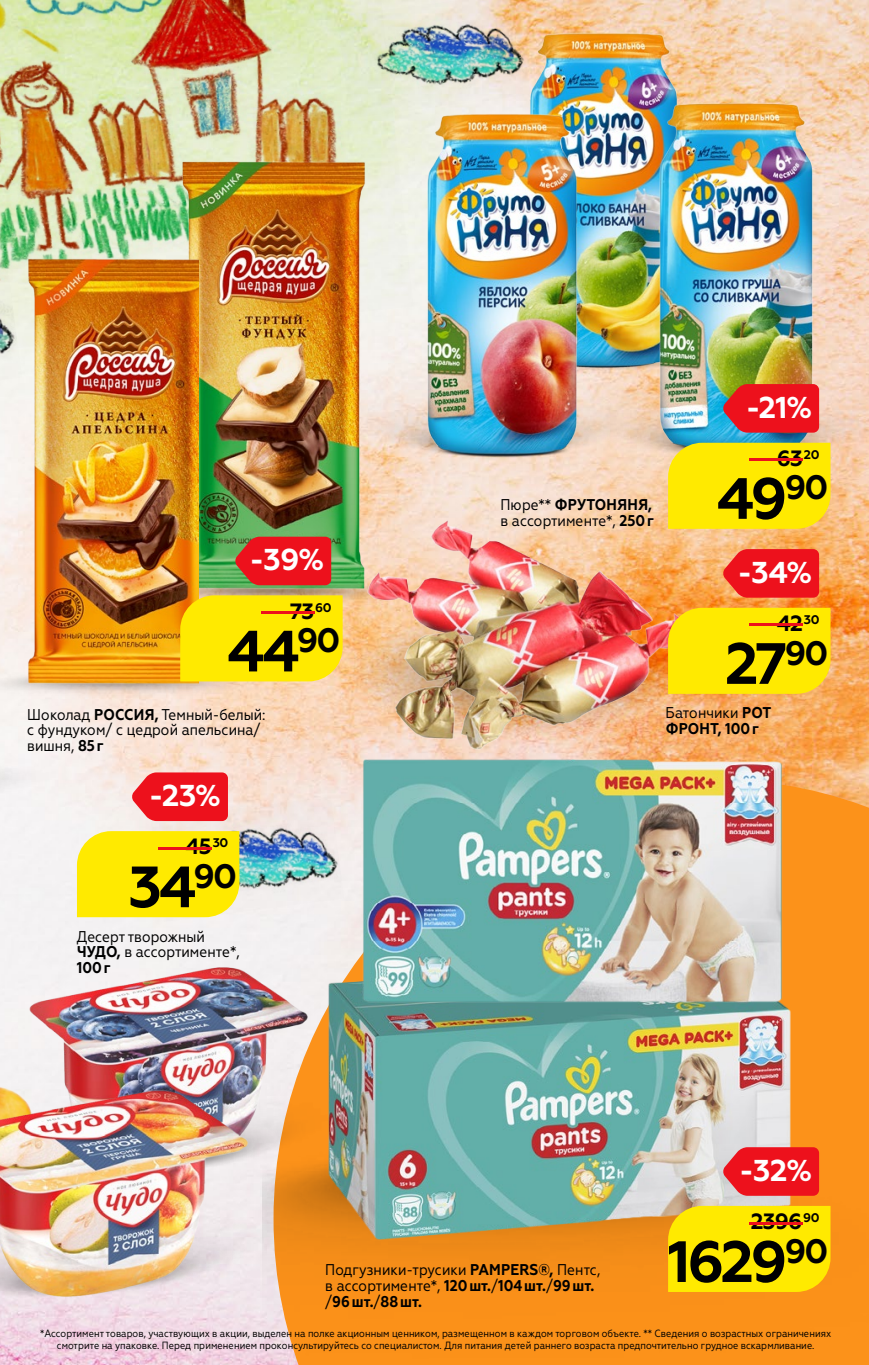
<style>
.page{position:relative;width:869px;height:1365px;background:#fff}
.page>*{position:absolute;margin:0;border:0;box-sizing:border-box;transform-origin:0 0}
.t1{font:700 58.1px "Geometria";letter-spacing:-.065em;color:#000}
.t2{font:700 30.1px "Geometria";color:#fff}
.t3{font:700 22.05px "Geometria";letter-spacing:-.03em;color:#000}
.t4{font:15.58px/15.8px "Geometria Narrow";color:#000}
.t5{font:700 15.58px/15.8px "Geometria Narrow";letter-spacing:.01em;color:#000}
.t6{font:700 12.42px "Geometria";letter-spacing:-.03em;color:#000}
.t7{font:10.5px/12.2px "Geometria Narrow";color:#000;text-align:center}
.s1{font-size:22.05px;color:#ed111c}
.s2{font-weight:700}
.s3{font-weight:400}
</style>
<div class="page">
<img style="left:0;top:0;width:868px;height:1364px">
<svg style="left:273px;top:779px;width:595px;height:585px;background:#fa9e37"></svg>
<img style="left:262px;top:1144px;width:606px;height:213px">
<img style="left:4px;top:370px;width:17px;height:34px">
<img style="left:413px;top:0;width:117px;height:107px">
<img style="left:0;top:0;width:413px;height:370px">
<img style="left:315px;top:957px;width:489px;height:285px">
<img style="left:350px;top:752px;width:444px;height:255px">
<img style="left:424px;top:26px;width:353px;height:81px">
<img style="left:379px;top:377px;width:33px;height:61px">
<img style="left:412px;top:107px;width:215px;height:331px">
<img style="left:566px;top:377px;width:302px;height:82px">
<img style="left:627px;top:98px;width:197px;height:344px">
<img style="left:158px;top:155px;width:221px;height:439px">
<img style="left:4px;top:662px;width:269px;height:37px">
<img style="left:21px;top:251px;width:177px;height:439px">
<img style="left:302px;top:590px;width:435px;height:168px">
<img style="left:350px;top:438px;width:353px;height:363px">
<img style="left:311px;top:1053px;width:66px;height:134px">
<img style="left:22px;top:921px;width:289px;height:249px">
<img style="left:0;top:1028px;width:58px;height:12px">
<img style="left:254px;top:1170px;width:64px;height:134px">
<img style="left:0;top:1040px;width:254px;height:303px">
<div style="left:0;top:733px;width:99px;height:117px;background:#f6f3f2"></div>
<img style="left:0;top:334px;width:4px;height:480px">
<img style="left:151px;top:796px;width:193px;height:125px">
<div style="left:667px;top:607px;width:163px;height:86px;background:#ffea00"></div>
<svg style="left:722px;top:549px;width:96px;height:48px;background:#ee2225"></svg>
<div style="left:77px;top:831px;width:162px;height:86px;background:#ffea00"></div>
<svg style="left:131px;top:772px;width:97px;height:49px;background:#ee2831"></svg>
<div style="left:667px;top:442px;width:163px;height:87px;background:#ffea00"></div>
<svg style="left:722px;top:384px;width:96px;height:48px;background:#dd2027"></svg>
<div style="left:180px;top:595px;width:162px;height:86px;background:#ffea00"></div>
<svg style="left:235px;top:536px;width:96px;height:49px;background:#dd2122"></svg>
<div style="left:667px;top:1205px;width:163px;height:86px;background:#ffea00"></div>
<svg style="left:722px;top:1147px;width:96px;height:48px;background:#ea252e"></svg>
<h2 class="t2" style="left:745px;top:389px;width:68px">-21%</h2>
<h2 class="t2" style="left:249px;top:542px;width:76px">-39%</h2>
<p class="t6" style="left:245px;top:599px;width:88px"><span class="s1">-</span>60</p>
<h3 class="t3" style="left:289px;top:597px;width:26px">73</h3>
<h1 class="t1" style="left:227px;top:616px;width:115px">44<sup>90</sup></h1>
<h3 class="t4" style="left:500px;top:496px;width:155px">Пюре** <span class="s2">ФРУТОНЯНЯ, </span>в ассортименте*, <span class="s2">250г</span></h3>
<p class="t6" style="left:732px;top:447px;width:88px"><span class="s1">-</span>20</p>
<h3 class="t3" style="left:776px;top:445px;width:28px">63</h3>
<h1 class="t1" style="left:716px;top:464px;width:113px">49<sup>90</sup></h1>
<h2 class="t2" style="left:737px;top:554px;width:76px">-34%</h2>
<p class="t6" style="left:732px;top:612px;width:88px"><span class="s1">-</span>30</p>
<h3 class="t3" style="left:776px;top:610px;width:28px">42</h3>
<h1 class="t1" style="left:724px;top:629px;width:105px">27<sup>90</sup></h1>
<h3 class="t4" style="left:27px;top:706px;width:240px">Шоколад <span class="s2">РОССИЯ,</span> Темный-белый: c фундуком/ с цедрой апельсина/ вишня, <span class="s2">85г</span></h3>
<h3 class="t5" style="left:665px;top:705px;width:107px"><span class="s3">Батончики</span> РОТ<br>ФРОНТ, 100г</h3>
<h2 class="t2" style="left:149px;top:777px;width:74px">-23%</h2>
<p class="t6" style="left:142px;top:835px;width:88px"><span class="s1">-</span>30</p>
<h3 class="t3" style="left:185px;top:833px;width:28px">45</h3>
<h1 class="t1" style="left:128px;top:852px;width:110px">34<sup>90</sup></h1>
<h3 class="t4" style="left:77px;top:928px;width:164px">Десерт творожный<br><span class="s2">ЧУДО,</span> в ассортименте*,<br><span class="s2">100г</span></h3>
<h3 class="t4" style="left:325px;top:1261px;width:276px">Подгузники-трусики <span class="s2">PAMPERS®,</span> Пентс, в ассортименте*, <span class="s2">120шт.</span>/<span class="s2">104шт.</span>/<span class="s2">99шт. </span>/<span class="s2">96шт.</span>/<span class="s2">88шт.</span></h3>
<h2 class="t2" style="left:739px;top:1152px;width:75px">-32%</h2>
<p class="t6" style="left:732px;top:1210px;width:88px"><span class="s1">-</span>90</p>
<h3 class="t3" style="left:750px;top:1208px;width:53px">2396</h3>
<h1 class="t1" style="left:667px;top:1226px;width:162px">1629<sup>90</sup></h1>
<p class="t7" style="left:40px;top:1327px;width:792px">*Ассортимент товаров, участвующих в акции, выделен на полке акционным ценником, размещенном в каждом торговом объекте. ** Сведения о возрастных ограничениях смотрите на упаковке. Перед применением проконсультируйтесь со специалистом. Для питания детей раннего возраста предпочтительно грудное вскармливание.</p>
</div>
